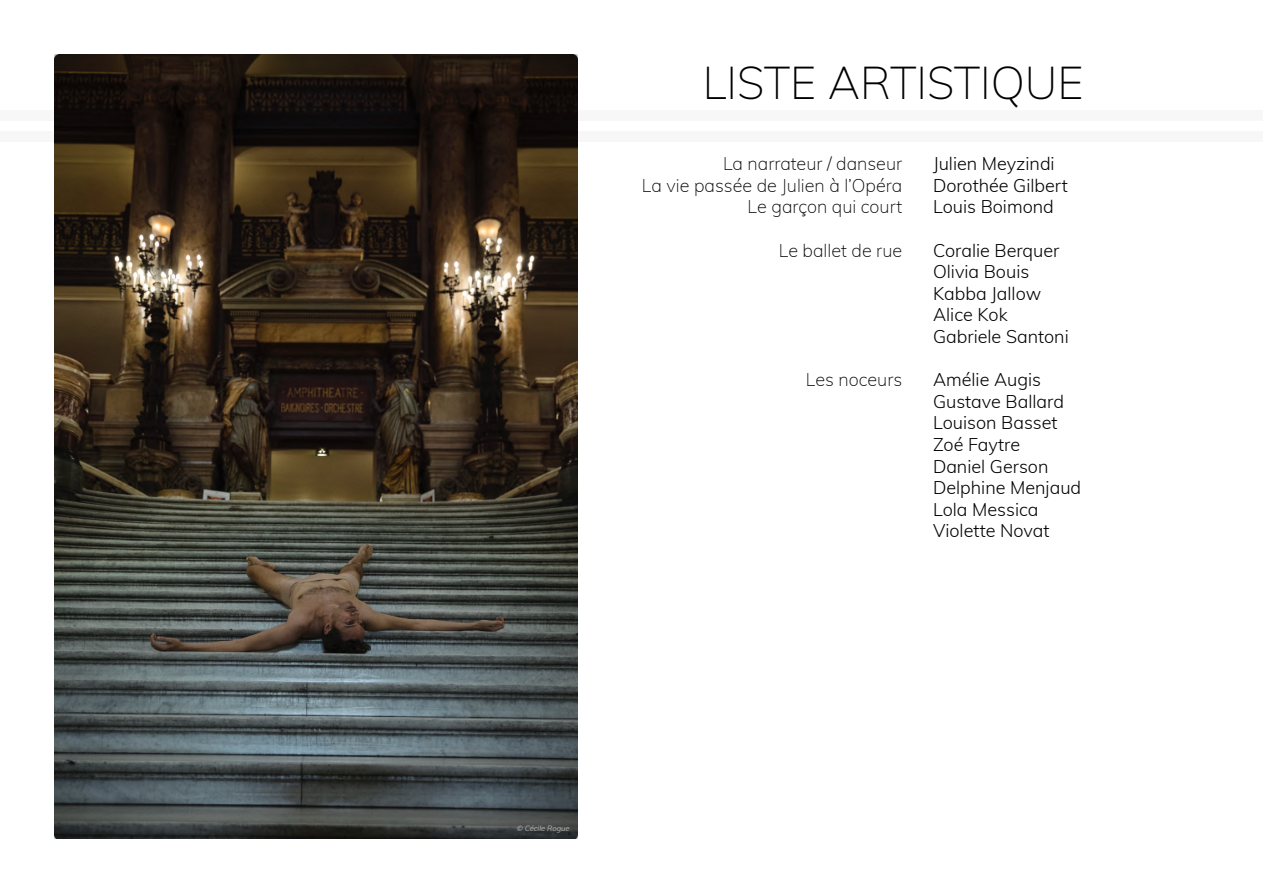
<style>
.page{position:relative;width:1263px;height:893px;background:#fff}
.page>*{position:absolute;margin:0;border:0;box-sizing:border-box;transform-origin:0 0}
.t1{font:200 45px "Muli";color:#000}
.t2{font:300 18px/21.6px "Muli";color:#000}
.t3{font:200 18px/21.6px "Muli";color:#000;text-align:right}
.t4{font:italic 7.5px "Muli";color:#b7b6b6}
</style>
<div class="page">
<div style="left:0;top:110px;width:1263px;height:10px;background:#f7f7f7"></div>
<div style="left:0;top:131px;width:1263px;height:10px;background:#f7f7f7"></div>
<img style="left:54px;top:54px;width:523px;height:785px">
<h1 class="t1" style="left:703px;top:50px;width:382px">LISTE ARTISTIQUE</h1>
<p class="t3" style="left:642px;top:152px;width:262px">La narrateur / danseur<br>La vie passée de Julien à l’Opéra<br>Le garçon qui court</p>
<p class="t3" style="left:779px;top:238px;width:125px">Le ballet de rue</p>
<p class="t3" style="left:806px;top:368px;width:98px">Les noceurs</p>
<p class="t2" style="left:933px;top:152px;width:136px">Julien Meyzindi<br>Dorothée Gilbert<br>Louis Boimond</p>
<p class="t2" style="left:933px;top:238px;width:137px">Coralie Berquer<br>Olivia Bouis<br>Kabba Jallow<br>Alice Kok<br>Gabriele Santoni</p>
<p class="t2" style="left:933px;top:368px;width:150px">Amélie Augis<br>Gustave Ballard<br>Louison Basset<br>Zoé Faytre<br>Daniel Gerson<br>Delphine Menjaud<br>Lola Messica<br>Violette Novat</p>
<p class="t4" style="left:516px;top:823px;width:56px">© Cécile Rogue</p>
</div>
